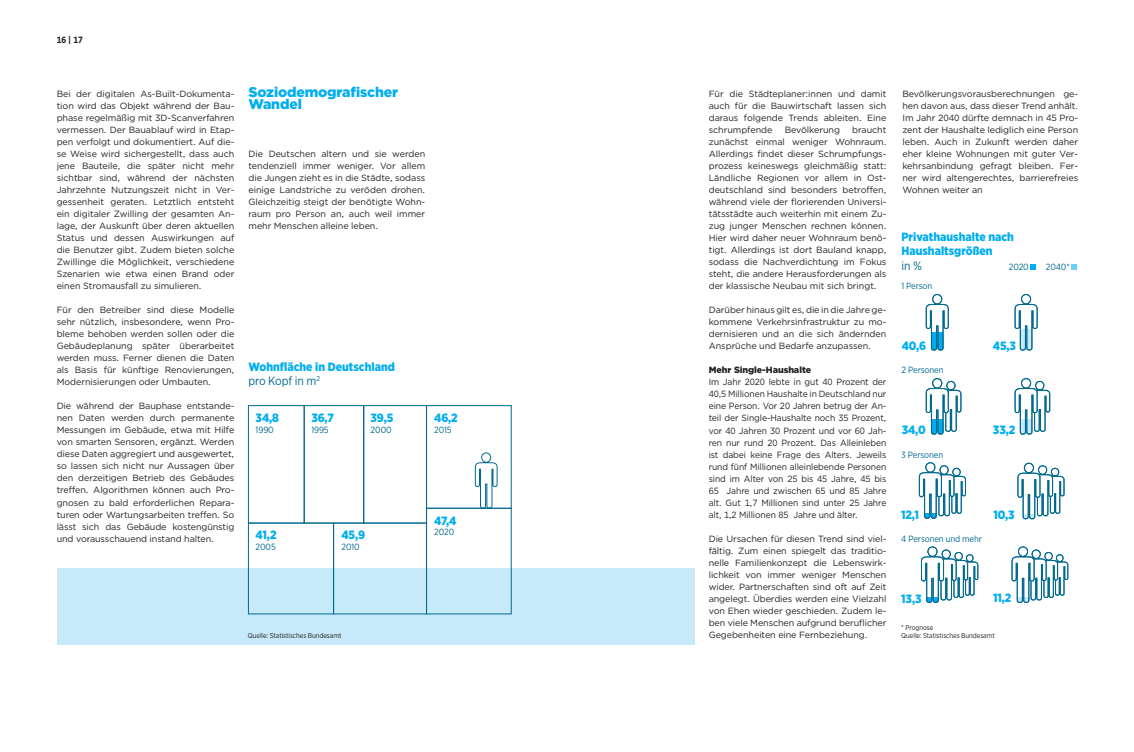
<style>
.page{position:relative;width:1134px;height:752px;background:#fff}
.page>*{position:absolute;margin:0;border:0;box-sizing:border-box;transform-origin:0 0}
.t1{font:900 14px/12px "Gotham";letter-spacing:-.01em;color:#00aeef}
.t2{font:900 12px/14.4px "Gotham Narrow";color:#00aeef}
.t3{font:12px "Gotham Narrow";color:#006991}
.t4{font:9px/12px "Gotham";letter-spacing:-.005em;color:#231f20;text-align:justify}
.t5{font:9px/12px "Gotham";letter-spacing:-.005em;color:#231f20;text-align:justify;scale:.95 1}
.t6{font:9px "Gotham Narrow";letter-spacing:-.01em;color:#006991}
.t7{font:900 9px "Gotham";letter-spacing:-.005em;color:#231f20}
.t8{font:700 9px "Gotham Narrow";color:#231f20}
.t9{font:7px/8.4px "Gotham Narrow";letter-spacing:-.01em;color:#231f20}
.s1{font-weight:400;color:#006991}
</style>
<div class="page">
<div style="left:57px;top:568px;width:637px;height:76px;background:#c6eafa"></div>
<div style="left:248px;top:522px;width:86px;height:92px;border:1px solid #006991"></div>
<div style="left:333px;top:522px;width:94px;height:92px;border:1px solid #006991"></div>
<div style="left:426px;top:405px;width:86px;height:103px;border:1px solid #006991"></div>
<div style="left:426px;top:507px;width:86px;height:107px;border:1px solid #006991"></div>
<div style="left:248px;top:405px;width:57px;height:118px;border:1px solid #006991"></div>
<div style="left:304px;top:405px;width:60px;height:118px;border:1px solid #006991"></div>
<div style="left:363px;top:405px;width:64px;height:118px;border:1px solid #006991"></div>
<svg style="left:474px;top:452px;width:24px;height:56px"></svg>
<svg style="left:925px;top:294px;width:24px;height:57px"></svg>
<svg style="left:1014px;top:294px;width:24px;height:57px"></svg>
<svg style="left:925px;top:378px;width:37px;height:57px"></svg>
<svg style="left:1014px;top:378px;width:37px;height:57px"></svg>
<svg style="left:918px;top:462px;width:48px;height:57px"></svg>
<svg style="left:921px;top:546px;width:58px;height:57px"></svg>
<svg style="left:1017px;top:462px;width:48px;height:57px"></svg>
<svg style="left:1011px;top:546px;width:58px;height:57px"></svg>
<svg style="left:1031px;top:264px;width:5px;height:5px"></svg>
<svg style="left:1072px;top:264px;width:5px;height:5px"></svg>
<p class="t8" style="left:57px;top:34px;width:28px">16 | 17</p>
<p class="t4" style="left:57px;top:88px;width:179px">Bei der digitalen As-Built-Dokumenta&shy;tion wird das Objekt während der Bau&shy;phase regelmäßig mit 3D-Scanverfahren vermessen. Der Bauablauf wird in Etap&shy;pen verfolgt und dokumentiert. Auf die&shy;se Weise wird sichergestellt, dass auch jene Bauteile, die später nicht mehr sichtbar sind, während der nächsten Jahrzehnte Nutzungszeit nicht in Ver&shy;gessenheit geraten. Letztlich entsteht ein digitaler Zwilling der gesamten An&shy;lage, der Auskunft über deren aktuellen Status und dessen Auswirkungen auf die Benutzer gibt. Zudem bieten solche Zwillinge die Möglichkeit, verschiedene Szenarien wie etwa einen Brand oder einen Stromausfall zu simulieren.</p>
<p class="t4" style="left:57px;top:304px;width:179px">Für den Betreiber sind diese Modelle sehr nützlich, insbesondere, wenn Pro&shy;bleme behoben werden sollen oder die Gebäudeplanung später überarbeitet werden muss. Ferner dienen die Daten als Basis für künftige Renovierungen, Modernisierungen oder Umbauten.</p>
<p class="t4" style="left:57px;top:400px;width:179px">Die während der Bauphase entstande&shy;nen Daten werden durch permanente Messungen im Gebäude, etwa mit Hilfe von smarten Sensoren, ergänzt. Werden diese Daten aggregiert und ausgewertet, so lassen sich nicht nur Aussagen über den derzeitigen Betrieb des Gebäudes tre-en. Algorithmen können auch Pro&shy;gnosen zu bald erforderlichen Repara&shy;turen oder Wartungsarbeiten tre-en. So lässt sich das Gebäude kostengünstig und vorausschauend instand halten.</p>
<h1 class="t1" style="left:249px;top:86px;width:151px">Soziodemografischer<br>Wandel</h1>
<p class="t4" style="left:249px;top:148px;width:178px">Die Deutschen altern und sie werden tendenziell immer weniger. Vor allem die Jungen zieht es in die Städte, sodass einige Landstriche zu veröden drohen.<br>Gleichzeitig steigt der benötigte Wohn&shy;raum pro Person an, auch weil immer mehr Menschen alleine leben.</p>
<h2 class="t2" style="left:249px;top:359px;width:148px">Wohnfläche in Deutschland <span class="s1">pro Kopf in m</span><sup>2</sup></h2>
<h2 class="t2" style="left:256px;top:410px;width:25px">34,8</h2>
<p class="t6" style="left:256px;top:424px;width:20px">1990</p>
<h2 class="t2" style="left:311px;top:410px;width:24px">36,7</h2>
<p class="t6" style="left:311px;top:424px;width:19px">1995</p>
<h2 class="t2" style="left:371px;top:410px;width:24px">39,5</h2>
<p class="t6" style="left:371px;top:424px;width:23px">2000</p>
<h2 class="t2" style="left:256px;top:527px;width:22px">41,2</h2>
<p class="t6" style="left:256px;top:540px;width:22px">2005</p>
<h2 class="t2" style="left:341px;top:527px;width:25px">45,9</h2>
<p class="t6" style="left:341px;top:540px;width:20px">2010</p>
<h2 class="t2" style="left:434px;top:410px;width:25px">46,2</h2>
<p class="t6" style="left:434px;top:424px;width:19px">2015</p>
<h2 class="t2" style="left:434px;top:513px;width:24px">47,4</h2>
<p class="t6" style="left:434px;top:526px;width:22px">2020</p>
<p class="t9" style="left:248px;top:631px;width:95px">Quelle: Statistisches Bundesamt</p>
<p class="t4" style="left:709px;top:88px;width:179px">Für die Städteplaner:innen und damit auch für die Bauwirtschaft lassen sich daraus folgende Trends ableiten. Eine schrumpfende</p>
<p class="t4" style="left:709px;top:124px;width:179px;text-indent:143px">braucht zunächst einmal weniger Wohnraum.<br>Allerdings findet dieser Schrumpfungs&shy;prozess keineswegs gleichmäßig statt:<br>Ländliche Regionen vor allem in Ost&shy;deutschland sind besonders betro-en, während viele der florierenden Universi&shy;tätsstädte auch weiterhin mit einem Zu&shy;zug junger Menschen rechnen können.<br>Hier wird daher neuer Wohnraum benö&shy;tigt. Allerdings ist dort Bauland knapp, sodass die Nachverdichtung im Fokus steht, die andere Herausforderungen als der klassische Neubau mit sich bringt.</p>
<p class="t4" style="left:709px;top:304px;width:179px">Darüber hinaus gilt es, die in die Jahre ge&shy;kommene Verkehrsinfrastruktur zu mo&shy;dernisieren und an die sich ändernden Ansprüche und Bedarfe anzupassen.</p>
<p class="t7" style="left:709px;top:364px;width:104px">Mehr Single-Haushalte</p>
<p class="t5" style="left:709px;top:376px;width:188px">Im Jahr 2020 lebte in gut 40 Prozent der 40,5 Millionen Haushalte in Deutschland nur eine Person. Vor 20 Jahren betrug der An&shy;teil der Single-Haushalte noch 35 Prozent, vor 40 Jahren 30 Prozent und vor 60 Jah&shy;ren nur rund 20 Prozent. Das Alleinleben ist dabei keine Frage des Alters. Jeweils rund fünf Millionen alleinlebende Personen sind im Alter von 25 bis 45 Jahre, 45 bis 65 Jahre und zwischen 65 und 85 Jahre alt. Gut 1,7 Millionen sind unter 25 Jahre alt, 1,2 Millionen 85 Jahre und älter.</p>
<p class="t4" style="left:709px;top:532px;width:179px">Die Ursachen für diesen Trend sind viel&shy;fältig. Zum einen spiegelt das traditio&shy;nelle Familienkonzept die Lebenswirk&shy;lichkeit von immer weniger Menschen wider. Partnerschaften sind oft auf Zeit angelegt. Überdies werden eine Vielzahl von Ehen wieder geschieden. Zudem le&shy;ben viele Menschen aufgrund beruflicher Gegebenheiten eine Fernbeziehung.</p>
<p class="t4" style="left:785px;top:124px;width:57px">Bevölkerung</p>
<p class="t4" style="left:902px;top:88px;width:177px">Bevölkerungsvorausberechnungen ge&shy;hen davon aus, dass dieser Trend anhält.<br>Im Jahr 2040 dürfte demnach in 45 Pro&shy;zent der Haushalte lediglich eine Person leben. Auch in Zukunft werden daher eher kleine Wohnungen mit guter Ver&shy;kehrsanbindung gefragt bleiben. Fer&shy;ner wird altengerechtes, barrierefreies Wohnen weiter an</p>
<h2 class="t2" style="left:901px;top:229px;width:114px">Privathaushalte nach<br>Haushaltsgrößen</h2>
<h2 class="t3" style="left:901px;top:258px;width:22px">in %</h2>
<p class="t6" style="left:1009px;top:261px;width:22px">2020</p>
<p class="t6" style="left:1046px;top:261px;width:26px">2040*</p>
<p class="t6" style="left:901px;top:280px;width:32px">1 Person</p>
<h2 class="t2" style="left:902px;top:338px;width:26px">40,6</h2>
<p class="t6" style="left:901px;top:364px;width:43px">2 Personen</p>
<h2 class="t2" style="left:993px;top:338px;width:25px">45,3</h2>
<h2 class="t2" style="left:902px;top:422px;width:26px">34,0</h2>
<h2 class="t2" style="left:993px;top:422px;width:24px">33,2</h2>
<p class="t6" style="left:901px;top:448px;width:44px">3 Personen</p>
<h2 class="t2" style="left:901px;top:507px;width:19px">12,1</h2>
<p class="t6" style="left:901px;top:532px;width:82px">4 Personen und mehr</p>
<h2 class="t2" style="left:993px;top:507px;width:23px">10,3</h2>
<h2 class="t2" style="left:901px;top:591px;width:22px">13,3</h2>
<h2 class="t2" style="left:993px;top:590px;width:20px">11,2</h2>
<p class="t9" style="left:901px;top:623px;width:95px">* Prognose<br>Quelle: Statistisches Bundesamt</p>
</div>
